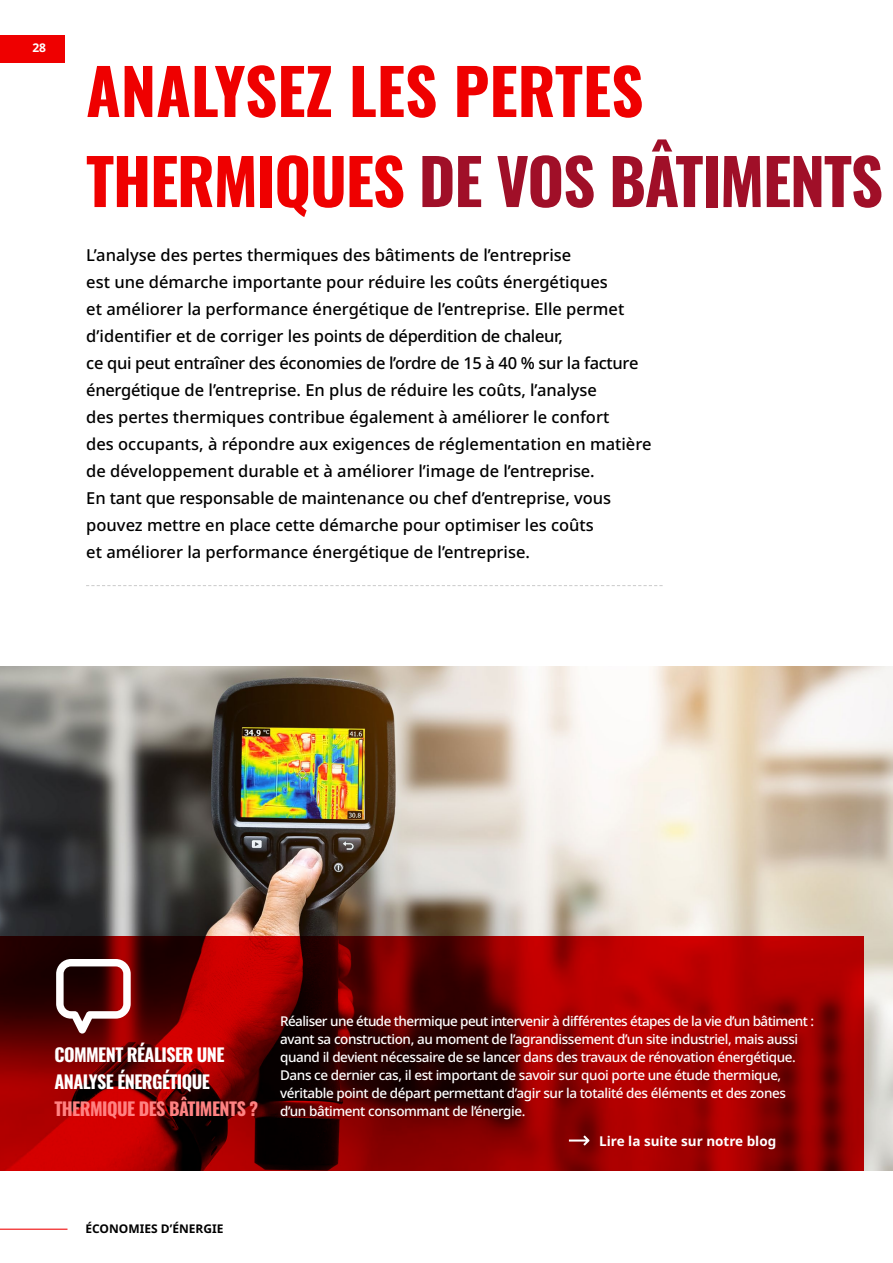
<style>
.page{position:relative;width:893px;height:1263px;background:#fff}
.page>*{position:absolute;margin:0;border:0;box-sizing:border-box;transform-origin:0 0}
.t1{font:700 63px/90px "Oswald";letter-spacing:-.02em;color:#ef0000}
.t2{font:700 18px/27px "Oswald";letter-spacing:-.03em;color:#fff}
.t3{font:700 18px "Oswald";letter-spacing:-.03em;color:#ff8282}
.t4{font:500 16.5px/27px "Noto Sans";color:#000}
.t5{font:500 13.5px/18px "Noto Sans";letter-spacing:-.03em;color:#fff}
.t6{font:700 13.5px "Noto Sans";color:#fff}
.t7{font:700 12px "Noto Sans";color:#000}
.t8{font:700 12px "Noto Sans";color:#fff}
.s1{color:#a00f28}
</style>
<div class="page">
<div style="left:0;top:36px;width:64px;height:27px;background:#ef0000"></div>
<hr style="left:0;top:1229px;width:67px;height:1px;background:#ef0000">
<img style="left:0;top:666px;width:893px;height:504px">
<svg style="left:0;top:936px;width:864px;height:234px;background:#7e0000"></svg>
<svg style="left:56px;top:959px;width:75px;height:74px"></svg>
<svg style="left:569px;top:1135px;width:21px;height:11px"></svg>
<svg style="left:86px;top:585px;width:577px;height:1px"></svg>
<p class="t8" style="left:33px;top:41px;width:15px">28</p>
<h1 class="t1" style="left:86px;top:40px;width:798px">ANALYSEZ LES PERTES<br>THERMIQUES <span class="s1">DE VOS BÂTIMENTS</span></h1>
<p class="t4" style="left:86px;top:242px;width:567px">L’analyse des pertes thermiques des bâtiments de l’entreprise<br>est une démarche importante pour réduire les coûts énergétiques<br>et améliorer la performance énergétique de l’entreprise. Elle permet d’identifier et de corriger les points de déperdition de chaleur,<br>ce qui peut entraîner des économies de l’ordre de 15 à 40 % sur la facture énergétique de l’entreprise. En plus de réduire les coûts, l’analyse<br>des pertes thermiques contribue également à améliorer le confort<br>des occupants, à répondre aux exigences de réglementation en matière de développement durable et à améliorer l’image de l’entreprise.<br>En tant que responsable de maintenance ou chef d’entreprise, vous pouvez mettre en place cette démarche pour optimiser les coûts<br>et améliorer la performance énergétique de l’entreprise.</p>
<p class="t2" style="left:54px;top:1039px;width:172px">COMMENT RÉALISER UNE<br>ANALYSE ÉNERGÉTIQUE</p>
<p class="t3" style="left:54px;top:1093px;width:205px">THERMIQUE DES BÂTIMENTS ?</p>
<p class="t5" style="left:280px;top:1012px;width:536px">Réaliser une étude thermique peut intervenir à différentes étapes de la vie d’un bâtiment : avant sa construction, au moment de l’agrandissement d’un site industriel, mais aussi quand il devient nécessaire de se lancer dans des travaux de rénovation énergétique.<br>Dans ce dernier cas, il est important de savoir sur quoi porte une étude thermique, véritable point de départ permettant d’agir sur la totalité des éléments et des zones d’un bâtiment consommant de l’énergie.</p>
<p class="t6" style="left:599px;top:1133px;width:179px">Lire la suite sur notre blog</p>
<p class="t7" style="left:86px;top:1222px;width:140px">ÉCONOMIES D’ÉNERGIE</p>
</div>
